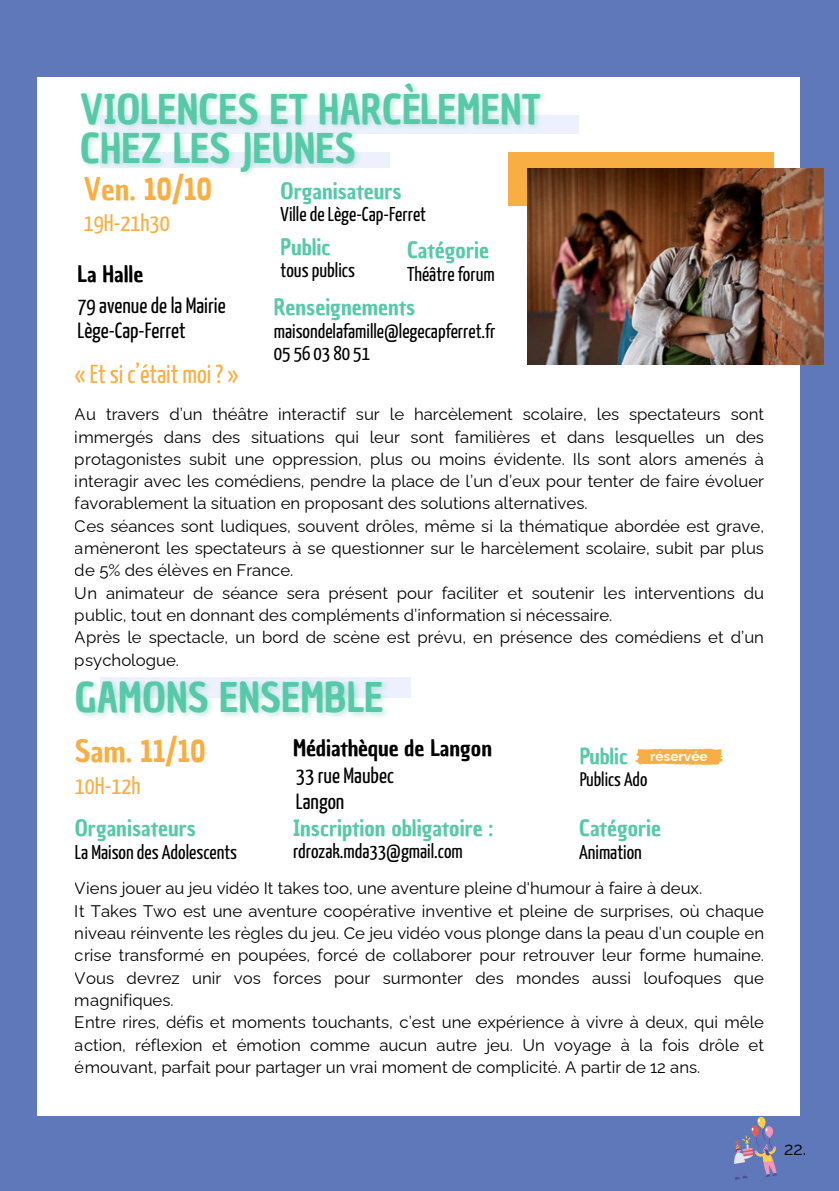
<style>
.page{position:relative;width:839px;height:1191px;background:#fff}
.page>*{position:absolute;margin:0;border:0;box-sizing:border-box;transform-origin:0 0}
.t1{font:40px/39px "Chau Philomene One";color:#57c9a9}
.t2{font:30px "Chau Philomene One";color:#f9ae43}
.t3{font:26px "Yanone Kaffeesatz";color:#f9ae43}
.t4{font:24px "Yanone Kaffeesatz";color:#f9ae43}
.t5{font:22px "Chau Philomene One";color:#57c9a9}
.t6{font:22px/25.4px "Yanone Kaffeesatz";color:#000}
.t7{font:22px "Chau Philomene One";color:#000}
.t8{font:21.4px "Chau Philomene One";color:#57c9a9}
.t9{font:20px/22.4px "Yanone Kaffeesatz";color:#000}
.t10{font:19.6px "Yanone Kaffeesatz";color:#000}
.t11{font:18px "Raleway";color:#000}
.t12{font:16.8px/22.4px "Raleway";color:#000}
.t13{font:700 13.6px "Raleway";color:#fff}
</style>
<div class="page">
<div style="left:0;top:0;width:838px;height:1191px;background:#5e78ba"></div>
<div style="left:38px;top:77px;width:762px;height:1038px;background:#fff"></div>
<div style="left:100px;top:115px;width:479px;height:19px;background:#ecf1fd"></div>
<div style="left:100px;top:677px;width:310px;height:21px;background:#ecf1fd"></div>
<div style="left:508px;top:152px;width:265px;height:54px;background:#f9ae43"></div>
<img style="left:528px;top:168px;width:295px;height:196px">
<img style="left:734px;top:1118px;width:42px;height:61px">
<img style="left:81px;top:83px;width:471px;height:100px">
<img style="left:76px;top:681px;width:311px;height:37px">
<svg style="left:635px;top:749px;width:88px;height:16px"></svg>
<h1 class="t1" style="left:80px;top:90px;width:461px">VIOLENCES ET HARCÈLEMENT<br>CHEZ LES JEUNES</h1>
<h2 class="t2" style="left:84px;top:169px;width:130px">Ven. 10/10</h2>
<h3 class="t4" style="left:84px;top:213px;width:87px">19H-21h30</h3>
<h3 class="t7" style="left:77px;top:259px;width:67px">La Halle</h3>
<h3 class="t6" style="left:77px;top:294px;width:150px">79 avenue de la Mairie<br>Lège-Cap-Ferret</h3>
<h3 class="t5" style="left:280px;top:176px;width:123px">Organisateurs</h3>
<p class="t9" style="left:280px;top:205px;width:147px">Ville de Lège-Cap-Ferret</p>
<h3 class="t5" style="left:280px;top:232px;width:51px">Public</h3>
<p class="t9" style="left:280px;top:260px;width:76px">tous publics</p>
<h3 class="t5" style="left:407px;top:235px;width:84px">Catégorie</h3>
<p class="t9" style="left:407px;top:264px;width:89px">Théâtre forum</p>
<h3 class="t5" style="left:274px;top:293px;width:143px">Renseignements</h3>
<p class="t9" style="left:274px;top:321px;width:223px">maisondelafamille@legecapferret.fr<br>05 56 03 80 51</p>
<h3 class="t3" style="left:75px;top:364px;width:165px">« Et si c’était moi ? »</h3>
<p class="t12" style="left:75px;top:403px;width:690px">Au travers d’un théâtre interactif sur le harcèlement scolaire, les spectateurs sont immergés dans des situations qui leur sont familières et dans lesquelles un des protagonistes subit une oppression, plus ou moins évidente. Ils sont alors amenés à interagir avec les comédiens, pendre la place de l’un d’eux pour tenter de faire évoluer favorablement la situation en proposant des solutions alternatives.<br>Ces séances sont ludiques, souvent drôles, même si la thématique abordée est grave, amèneront les spectateurs à se questionner sur le harcèlement scolaire, subit par plus de 5% des élèves en France.<br>Un animateur de séance sera présent pour faciliter et soutenir les interventions du public, tout en donnant des compléments d’information si nécessaire.<br>Après le spectacle, un bord de scène est prévu, en présence des comédiens et d’un psychologue.</p>
<h1 class="t1" style="left:75px;top:678px;width:310px">GAMONS ENSEMBLE</h1>
<h2 class="t2" style="left:75px;top:731px;width:132px">Sam. 11/10</h2>
<h3 class="t4" style="left:75px;top:776px;width:67px">10H-12h</h3>
<h3 class="t7" style="left:293px;top:733px;width:200px">Médiathèque de Langon</h3>
<h3 class="t6" style="left:296px;top:765px;width:99px">33 rue Maubec<br>Langon</h3>
<p class="t8" style="left:579px;top:742px;width:50px">Public</p>
<p class="t10" style="left:579px;top:772px;width:70px">Publics Ado</p>
<p class="t13" style="left:650px;top:749px;width:59px">réservée</p>
<h3 class="t5" style="left:293px;top:813px;width:202px">Inscription obligatoire :</h3>
<p class="t9" style="left:293px;top:841px;width:171px">rdrozak.mda33@gmail.com</p>
<p class="t12" style="left:75px;top:877px;width:690px">Viens jouer au jeu vidéo It takes too, une aventure pleine d'humour à faire à deux.<br>It Takes Two est une aventure coopérative inventive et pleine de surprises, où chaque niveau réinvente les règles du jeu. Ce jeu vidéo vous plonge dans la peau d’un couple en crise transformé en poupées, forcé de collaborer pour retrouver leur forme humaine.<br>Vous devrez unir vos forces pour surmonter des mondes aussi loufoques que magnifiques.<br>Entre rires, défis et moments touchants, c’est une expérience à vivre à deux, qui mêle action, réflexion et émotion comme aucun autre jeu. Un voyage à la fois drôle et émouvant, parfait pour partager un vrai moment de complicité. A partir de 12 ans.</p>
<h3 class="t5" style="left:75px;top:814px;width:123px">Organisateurs</h3>
<p class="t9" style="left:75px;top:842px;width:164px">La Maison des Adolescents</p>
<h3 class="t5" style="left:579px;top:814px;width:84px">Catégorie</h3>
<p class="t9" style="left:579px;top:842px;width:64px">Animation</p>
<p class="t11" style="left:784px;top:1138px;width:24px">22.</p>
</div>
